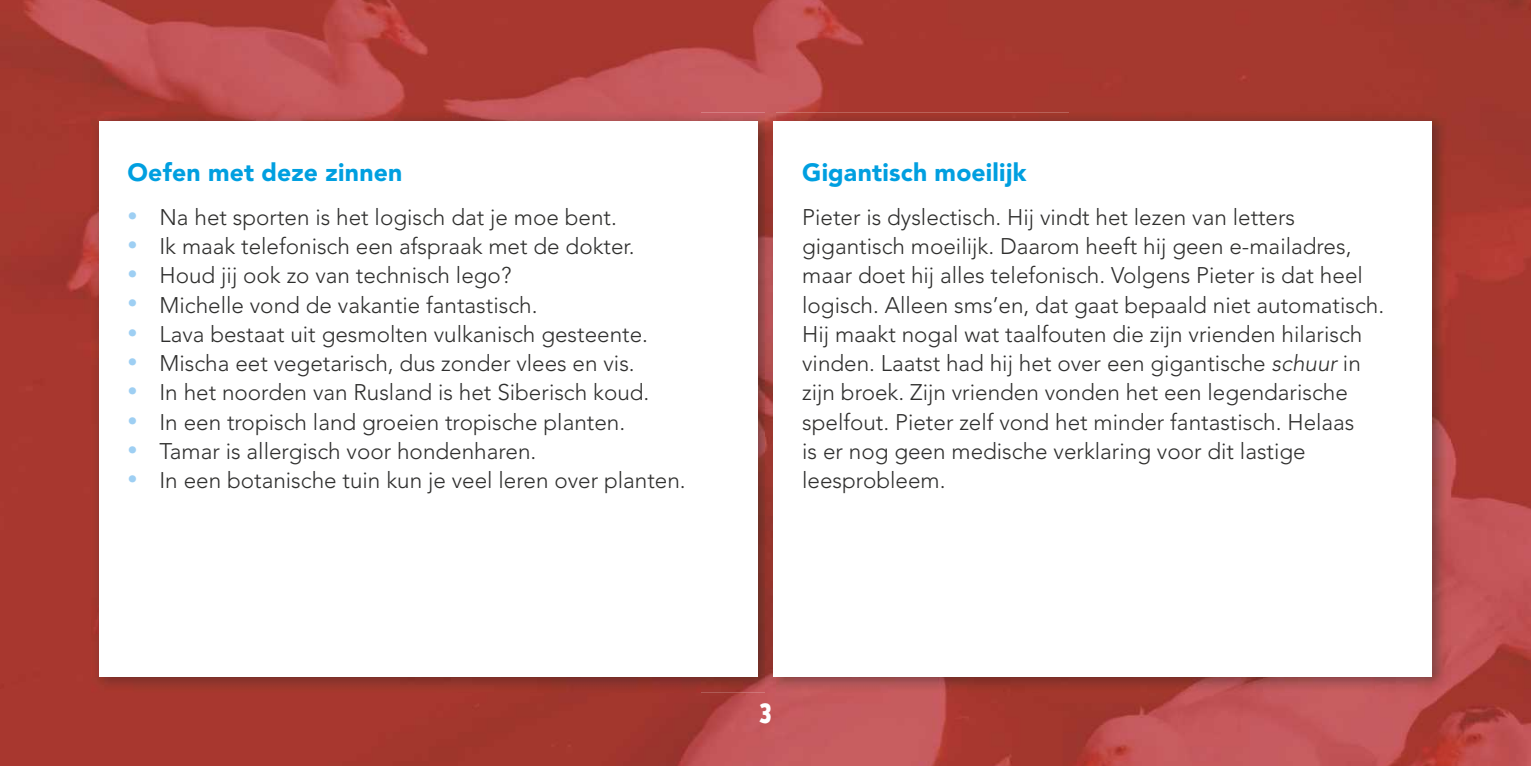
<style>
.page{position:relative;width:1531px;height:766px;background:#fff}
.page>*{position:absolute;margin:0;border:0;box-sizing:border-box;transform-origin:0 0}
.t1{font:900 24.75px "Avenir LT Std";letter-spacing:.01em;color:#009fe0}
.t2{font:700 24.75px "Prater Serif OT";color:#fff}
.t3{font:300 22.5px/29.2px "Avenir LT Std";color:#2f2f2e}
.s1{font-size:20.25px;color:#9ecff3}
.s2{font-style:italic}
</style>
<div class="page">
<img style="left:0;top:0;width:1531px;height:765px">
<img style="left:91px;top:112px;width:675px;height:580px">
<div style="left:99px;top:121px;width:658px;height:555px;background:#fff"></div>
<img style="left:775px;top:112px;width:599px;height:9px">
<img style="left:1374px;top:112px;width:76px;height:580px">
<img style="left:775px;top:676px;width:599px;height:16px">
<img style="left:766px;top:112px;width:9px;height:580px">
<div style="left:773px;top:121px;width:659px;height:555px;background:#fff"></div>
<p class="t1" style="left:128px;top:157px;width:276px">Oefen met deze zinnen</p>
<p class="t3" style="left:128px;top:202px;width:491px"><span class="s1">•</span> Na het sporten is het logisch dat je moe bent.</p>
<p class="t3" style="left:128px;top:232px;width:509px"><span class="s1">•</span> Ik maak telefonisch een afspraak met de dokter.</p>
<p class="t3" style="left:128px;top:261px;width:385px"><span class="s1">•</span> Houd jij ook zo van technisch lego?</p>
<p class="t3" style="left:128px;top:290px;width:411px"><span class="s1">•</span> Michelle vond de vakantie fantastisch.</p>
<p class="t3" style="left:128px;top:319px;width:522px"><span class="s1">•</span> Lava bestaat uit gesmolten vulkanisch gesteente.</p>
<p class="t3" style="left:128px;top:349px;width:509px"><span class="s1">•</span> Mischa eet vegetarisch, dus zonder vlees en vis.</p>
<p class="t3" style="left:128px;top:378px;width:523px"><span class="s1">•</span> In het noorden van Rusland is het Siberisch koud.</p>
<p class="t3" style="left:128px;top:407px;width:499px"><span class="s1">•</span> In een tropisch land groeien tropische planten.</p>
<p class="t3" style="left:128px;top:436px;width:410px"><span class="s1">•</span> Tamar is allergisch voor hondenharen.</p>
<p class="t3" style="left:128px;top:466px;width:560px"><span class="s1">•</span> In een botanische tuin kun je veel leren over planten.</p>
<p class="t1" style="left:802px;top:157px;width:226px">Gigantisch moeilijk</p>
<p class="t3" style="left:802px;top:202px;width:583px">Pieter is dyslectisch. Hij vindt het lezen van letters gigantisch moeilijk. Daarom heeft hij geen e-mailadres, maar doet hij alles telefonisch. Volgens Pieter is dat heel logisch. Alleen sms’en, dat gaat bepaald niet automatisch.<br>Hij maakt nogal wat taalfouten die zijn vrienden hilarisch vinden. Laatst had hij het over een gigantische <span class="s2">schuur</span> in zijn broek. Zijn vrienden vonden het een legendarische spelfout. Pieter zelf vond het minder fantastisch. Helaas<br>is er nog geen medische verklaring voor dit lastige leesprobleem.</p>
<p class="t2" style="left:759px;top:695px;width:14px">3</p>
</div>
